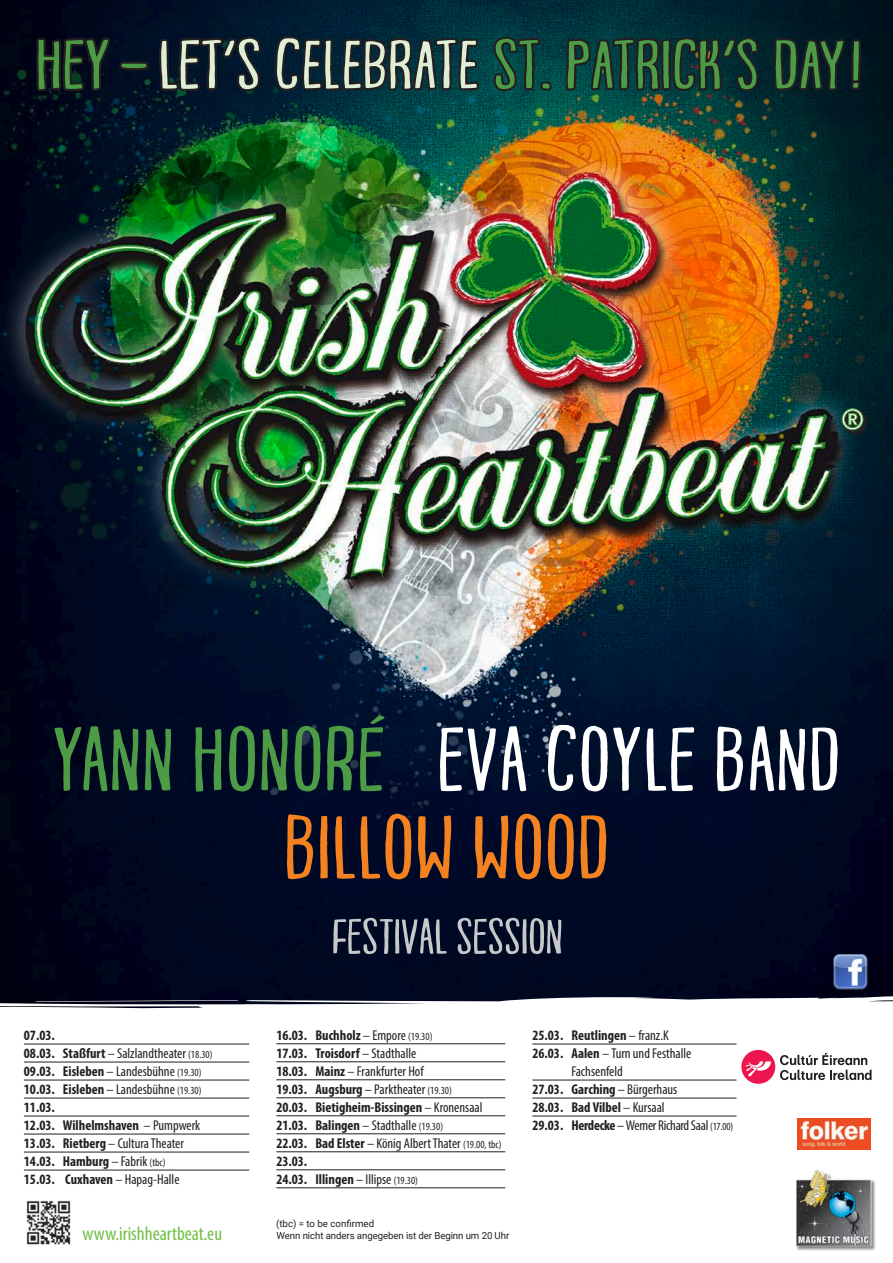
<style>
.page{position:relative;width:893px;height:1263px;background:#fff}
.page>*{position:absolute;margin:0;border:0;box-sizing:border-box;transform-origin:0 0}
.t1{font:condensed 19.5px "Myriad Pro";color:#71bf44}
.t2{font:700 condensed 14.25px/18px "Myriad Pro";color:#231f20}
.t3{font:condensed 14.25px "Myriad Pro";color:#231f20}
.t4{font:condensed 14.25px "Myriad Pro";letter-spacing:-.02em;color:#231f20}
.t5{font:9.75px/12px "Roboto";letter-spacing:-.01em;color:#231f20}
.s1{font-weight:400}
.s2{font-weight:400;font-size:10.8px}
.s3{font-weight:700}
.s4{font-size:10.8px}
</style>
<div class="page">
<img style="left:0;top:0;width:893px;height:994px">
<svg style="left:0;top:994px;width:893px;height:15px"></svg>
<img style="left:26px;top:1200px;width:45px;height:45px">
<svg style="left:842px;top:409px;width:25px;height:25px"></svg>
<svg style="left:842px;top:408px;width:21px;height:22px"></svg>
<div style="left:796px;top:1169px;width:81px;height:82px;background:#231f20;opacity:.55"></div>
<img style="left:796px;top:1169px;width:75px;height:77px">
<img style="left:832px;top:954px;width:37px;height:36px">
<img style="left:797px;top:1118px;width:74px;height:31px">
<svg style="left:741px;top:1050px;width:130px;height:34px"></svg>
<svg style="left:333px;top:918px;width:228px;height:36px;background:#464c5e"></svg>
<svg style="left:287px;top:814px;width:319px;height:65px;background:#5b3624"></svg>
<svg style="left:440px;top:725px;width:398px;height:67px"></svg>
<svg style="left:55px;top:715px;width:330px;height:77px;background:#1a3b30"></svg>
<svg style="left:34px;top:36px;width:117px;height:58px;background:#162c27"></svg>
<svg style="left:157px;top:33px;width:324px;height:61px;background:#3f5558"></svg>
<svg style="left:491px;top:34px;width:373px;height:61px;background:#1a4836"></svg>
<hr style="left:24px;top:1044px;width:225px;height:1px;background:#231f20">
<hr style="left:24px;top:1062px;width:225px;height:1px;background:#231f20">
<hr style="left:24px;top:1080px;width:225px;height:1px;background:#231f20">
<hr style="left:24px;top:1098px;width:225px;height:1px;background:#231f20">
<hr style="left:24px;top:1116px;width:225px;height:1px;background:#231f20">
<hr style="left:24px;top:1134px;width:225px;height:1px;background:#231f20">
<hr style="left:24px;top:1152px;width:225px;height:1px;background:#231f20">
<hr style="left:24px;top:1170px;width:225px;height:1px;background:#231f20">
<hr style="left:276px;top:1043px;width:229px;height:1px;background:#231f20">
<hr style="left:276px;top:1061px;width:229px;height:1px;background:#231f20">
<hr style="left:276px;top:1079px;width:229px;height:1px;background:#231f20">
<hr style="left:276px;top:1097px;width:229px;height:1px;background:#231f20">
<hr style="left:276px;top:1115px;width:229px;height:1px;background:#231f20">
<hr style="left:276px;top:1133px;width:229px;height:1px;background:#231f20">
<hr style="left:276px;top:1151px;width:229px;height:1px;background:#231f20">
<hr style="left:276px;top:1169px;width:229px;height:1px;background:#231f20">
<hr style="left:276px;top:1187px;width:229px;height:1px;background:#231f20">
<hr style="left:532px;top:1044px;width:204px;height:1px;background:#231f20">
<hr style="left:532px;top:1080px;width:204px;height:1px;background:#231f20">
<hr style="left:532px;top:1098px;width:204px;height:1px;background:#231f20">
<hr style="left:532px;top:1116px;width:204px;height:1px;background:#231f20">
<p class="t2" style="left:24px;top:1026px;width:190px">07.03.<br>08.03. Staßfurt <span class="s1">– Salzlandtheater</span> <span class="s2">(18.30)<br></span>09.03. Eisleben <span class="s1">– Landesbühne</span> <span class="s2">(19.30)<br></span>10.03. Eisleben <span class="s1">– Landesbühne</span> <span class="s2">(19.30)<br></span>11.03.<br>12.03. Wilhelmshaven <span class="s1">– Pumpwerk<br></span>13.03. Rietberg <span class="s1">– Cultura Theater<br></span>14.03. Hamburg <span class="s1">– Fabrik</span> <span class="s2">(tbc)<br></span>15.03. Cuxhaven <span class="s1">– Hapag-Halle</span></p>
<p class="t2" style="left:276px;top:1026px;width:227px">16.03. Buchholz <span class="s1">– Empore</span> <span class="s2">(19.30)<br></span>17.03. Troisdorf <span class="s1">– Stadthalle<br></span>18.03. Mainz <span class="s1">– Frankfurter Hof<br></span>19.03. Augsburg <span class="s1">– Parktheater</span> <span class="s2">(19.30)<br></span>20.03. Bietigheim-Bissingen <span class="s1">– Kronensaal </span>21.03. Balingen <span class="s1">– Stadthalle</span> <span class="s2">(19.30)<br></span>22.03. Bad Elster <span class="s1">– König Albert Thater</span> <span class="s2">(19.00, tbc)<br></span>23.03.<br>24.03. Illingen <span class="s1">– Illipse</span> <span class="s2">(19.30)</span></p>
<p class="t2" style="left:532px;top:1026px;width:138px">25.03. Reutlingen <span class="s1">– franz.K</span></p>
<p class="t3" style="left:532px;top:1045px;width:160px"><span class="s3">26.03. Aalen</span> – Turn und Festhalle</p>
<p class="t3" style="left:571px;top:1063px;width:53px">Fachsenfeld</p>
<p class="t2" style="left:532px;top:1080px;width:146px">27.03. Garching <span class="s1">– Bürgerhaus</span></p>
<p class="t2" style="left:532px;top:1098px;width:134px">28.03. Bad Vilbel <span class="s1">– Kursaal</span></p>
<p class="t4" style="left:532px;top:1117px;width:202px"><span class="s3">29.03. Herdecke</span> –Werner Richard Saal <span class="s4">(17.00)</span></p>
<h1 class="t1" style="left:83px;top:1222px;width:141px">www.irishheartbeat.eu</h1>
<p class="t5" style="left:276px;top:1217px;width:235px">(tbc) = to be confirmed<br>Wenn nicht anders angegeben ist der Beginn um 20 Uhr</p>
</div>
